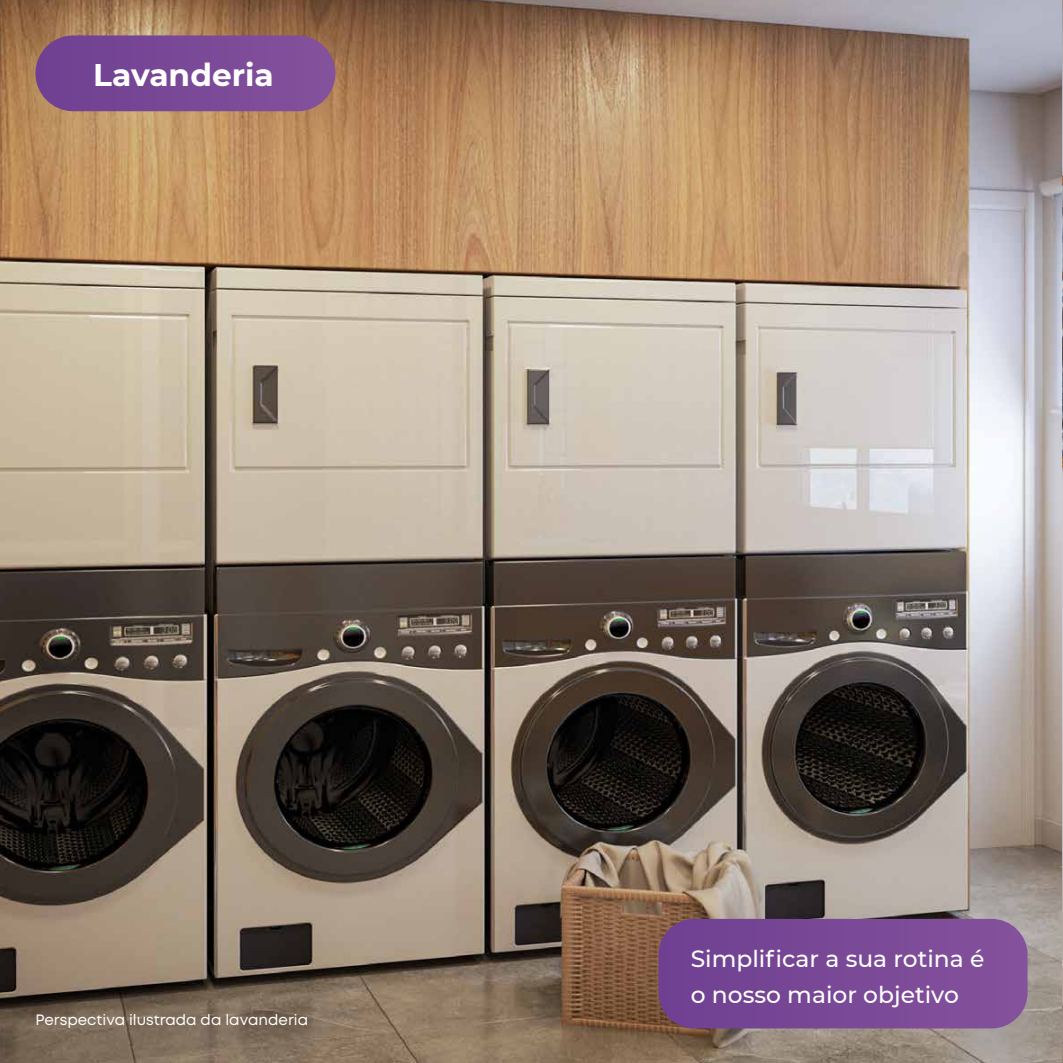
<style>
.page{position:relative;width:1063px;height:1063px;background:#fff}
.page>*{position:absolute;margin:0;border:0;box-sizing:border-box;transform-origin:0 0}
.t1{font:700 31.25px "Montserrat";color:#fff}
.t2{font:500 23.38px/36.1px "Montserrat";color:#fff}
.t3{font:15px "Mont";color:#fff}
</style>
<div class="page">
<img style="left:0;top:0;width:1063px;height:1063px">
<div style="left:35px;top:35px;width:300px;height:76px;background:#794897;border-radius:38px"></div>
<svg style="left:658px;top:919px;width:370px;height:109px;background:#7a4994"></svg>
<h1 class="t1" style="left:93px;top:52px;width:182px">Lavanderia</h1>
<p class="t3" style="left:35px;top:1010px;width:274px">Perspectiva ilustrada da lavanderia</p>
<p class="t2" style="left:691px;top:939px;width:295px">Simplificar a sua rotina é o nosso maior objetivo</p>
</div>
